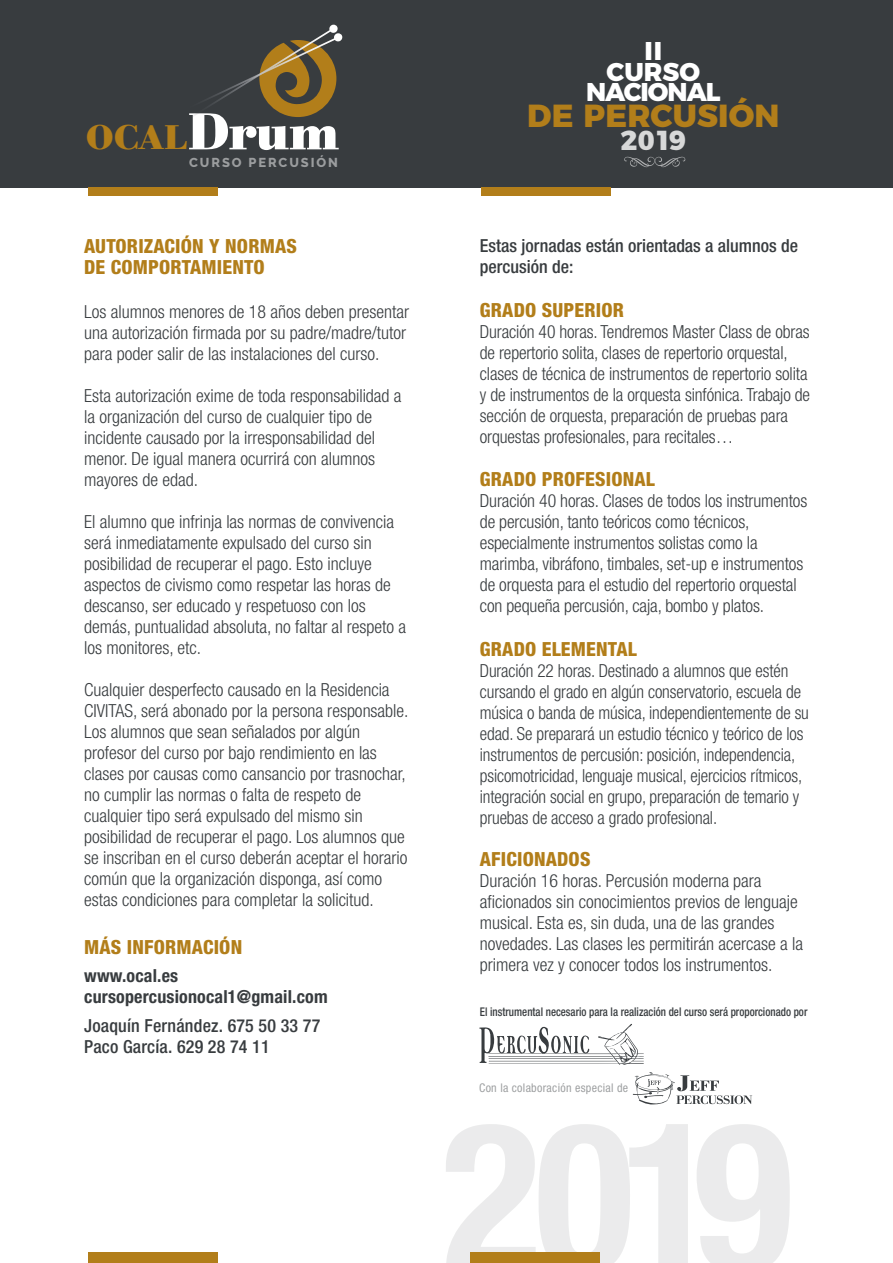
<style>
.page{position:relative;width:893px;height:1263px;background:#fff}
.page>*{position:absolute;margin:0;border:0;box-sizing:border-box;transform-origin:0 0}
.t1{font:700 33.75px "Bodoni BE";color:#b27e1a}
.t2{font:800 31.95px "Montserrat";letter-spacing:.005em;color:#b27e1a}
.t3{font:800 27.45px "Montserrat";color:rgb(255 255 255/.8)}
.t4{font:800 25.65px/20.7px "Montserrat";letter-spacing:-.04em;color:#fff;text-align:center}
.t5{font:800 condensed 19.5px/21px "Helvetica Neue LT Std";letter-spacing:.01em;color:#b27e1a}
.t6{font:300 condensed 18px/21px "Helvetica Neue LT Std";color:#383c3f}
.t7{font:300 condensed 18px/21px "Helvetica Neue LT Std";color:#383c3f;scale:.96 1}
.t8{font:500 condensed 18px/21px "Helvetica Neue LT Std";color:#383c3f}
.t9{font:700 condensed 18px/21px "Helvetica Neue LT Std";letter-spacing:.01em;color:#383c3f}
.t10{font:800 12.9px "Raleway";letter-spacing:.15em;color:#fff}
.t11{font:500 condensed 12px "Helvetica Neue LT Std";color:#383c3f;scale:.91 1}
.t12{font:condensed 12px "Helvetica Neue LT Std";letter-spacing:.025em;color:rgb(56 60 63/.7)}
.s1{font-size:51px;color:#fff}
</style>
<div class="page">
<div style="left:0;top:0;width:893px;height:187px;background:#383c3f"></div>
<div style="left:88px;top:188px;width:130px;height:8px;background:#b27e1a"></div>
<div style="left:481px;top:188px;width:129px;height:8px;background:#b27e1a"></div>
<div style="left:88px;top:1253px;width:130px;height:10px;background:#b27e1a"></div>
<div style="left:470px;top:1253px;width:129px;height:10px;background:#b27e1a"></div>
<svg style="left:624px;top:157px;width:61px;height:10px"></svg>
<svg style="left:479px;top:1024px;width:165px;height:41px"></svg>
<svg style="left:206px;top:25px;width:137px;height:92px"></svg>
<svg style="left:633px;top:1072px;width:119px;height:33px"></svg>
<h1 class="t1" style="left:86px;top:117px;width:255px">OCAL<span class="s1">Drum</span></h1>
<p class="t10" style="left:189px;top:155px;width:150px">CURSO PERCUSIÓN</p>
<p class="t5" style="left:84px;top:235px;width:214px">AUTORIZACIÓN Y NORMAS<br>DE COMPORTAMIENTO</p>
<p class="t6" style="left:84px;top:301px;width:326px">Los alumnos menores de 18 años deben presentar una autorización firmada por su padre/madre/tutor para poder salir de las instalaciones del curso.</p>
<p class="t6" style="left:84px;top:385px;width:319px">Esta autorización exime de toda responsabilidad a la organización del curso de cualquier tipo de incidente causado por la irresponsabilidad del menor. De igual manera ocurrirá con alumnos mayores de edad.</p>
<p class="t6" style="left:84px;top:511px;width:324px">El alumno que infrinja las normas de convivencia será inmediatamente expulsado del curso sin posibilidad de recuperar el pago. Esto incluye aspectos de civismo como respetar las horas de descanso, ser educado y respetuoso con los demás, puntualidad absoluta, no faltar al respeto a los monitores, etc.</p>
<p class="t6" style="left:84px;top:679px;width:326px">Cualquier desperfecto causado en la Residencia CIVITAS, será abonado por la persona responsable.<br>Los alumnos que sean señalados por algún profesor del curso por bajo rendimiento en las clases por causas como cansancio por trasnochar, no cumplir las normas o falta de respeto de cualquier tipo será expulsado del mismo sin posibilidad de recuperar el pago. Los alumnos que se inscriban en el curso deberán aceptar el horario común que la organización disponga, así como estas condiciones para completar la solicitud.</p>
<p class="t5" style="left:84px;top:936px;width:160px">MÁS INFORMACIÓN</p>
<p class="t9" style="left:84px;top:965px;width:245px">www.ocal.es cursopercusionocal1@gmail.com</p>
<p class="t8" style="left:84px;top:1015px;width:238px">Joaquín Fernández. 675 50 33 77<br>Paco García. 629 28 74 11</p>
<h3 class="t4" style="left:586px;top:39px;width:136px">II<br>CURSO<br>NACIONAL</h3>
<h2 class="t2" style="left:527px;top:89px;width:254px">DE PERCUSIÓN</h2>
<h3 class="t3" style="left:621px;top:117px;width:67px">2019</h3>
<p class="t8" style="left:480px;top:235px;width:320px">Estas jornadas están orientadas a alumnos de percusión de:</p>
<p class="t5" style="left:480px;top:299px;width:146px">GRADO SUPERIOR</p>
<p class="t6" style="left:480px;top:321px;width:332px">Duración 40 horas. Tendremos Master Class de obras de repertorio solita, clases de repertorio orquestal, clases de técnica de instrumentos de repertorio solita y de instrumentos de la orquesta sinfónica. Trabajo de sección de orquesta, preparación de pruebas para orquestas profesionales, para recitales…</p>
<p class="t5" style="left:480px;top:468px;width:177px">GRADO PROFESIONAL</p>
<p class="t6" style="left:480px;top:490px;width:329px">Duración 40 horas. Clases de todos los instrumentos de percusión, tanto teóricos como técnicos, especialmente instrumentos solistas como la marimba, vibráfono, timbales, set-up e instrumentos de orquesta para el estudio del repertorio orquestal con pequeña percusión, caja, bombo y platos.</p>
<p class="t5" style="left:480px;top:638px;width:158px">GRADO ELEMENTAL</p>
<p class="t7" style="left:480px;top:660px;width:344px">Duración 22 horas. Destinado a alumnos que estén cursando el grado en algún conservatorio, escuela de música o banda de música, independientemente de su edad. Se preparará un estudio técnico y teórico de los instrumentos de percusión: posición, independencia, psicomotricidad, lenguaje musical, ejercicios rítmicos, integración social en grupo, preparación de temario y pruebas de acceso a grado profesional.</p>
<p class="t5" style="left:480px;top:848px;width:112px">AFICIONADOS</p>
<p class="t6" style="left:480px;top:870px;width:325px">Duración 16 horas. Percusión moderna para aficionados sin conocimientos previos de lenguaje musical. Esta es, sin duda, una de las grandes novedades. Las clases les permitirán acercase a la primera vez y conocer todos los instrumentos.</p>
<p class="t11" style="left:480px;top:1004px;width:361px">El instrumental necesario para la realización del curso será proporcionado por</p>
<p class="t12" style="left:479px;top:1081px;width:151px">Con la colaboración especial de</p>
</div>
